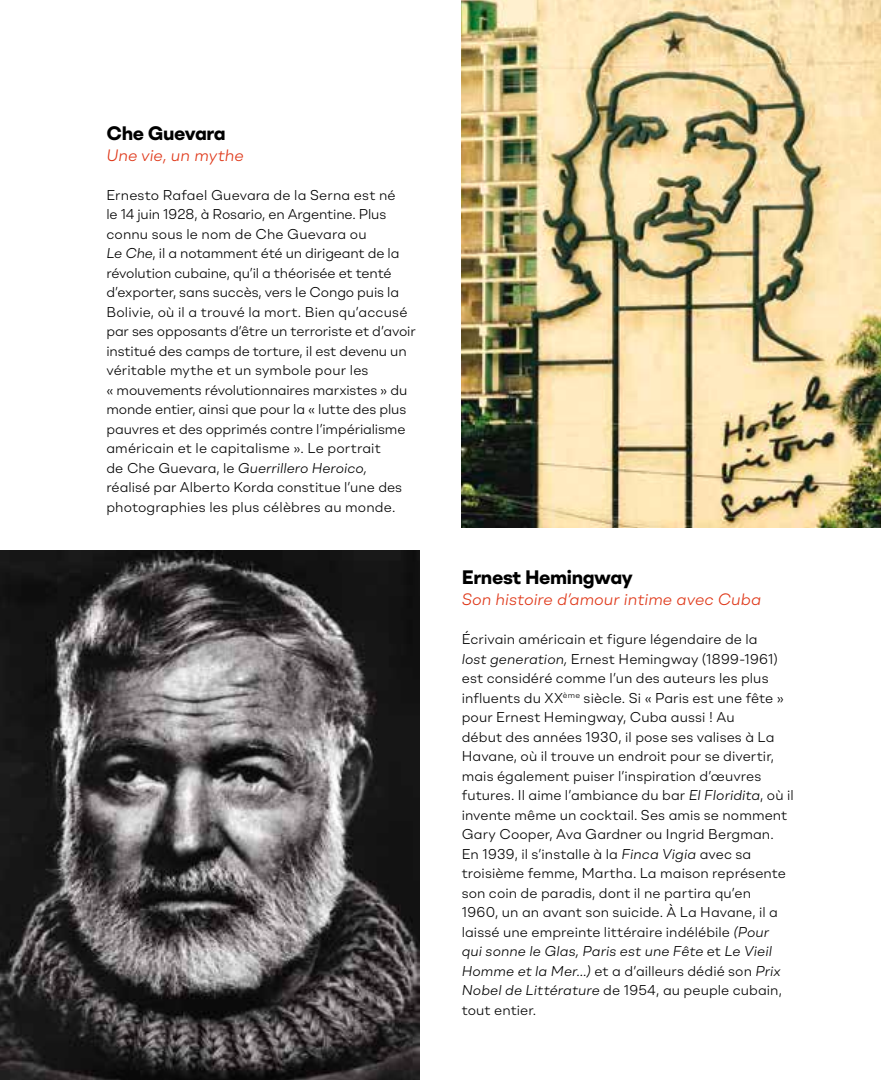
<style>
.page{position:relative;width:881px;height:1080px;background:#fff}
.page>*{position:absolute;margin:0;border:0;box-sizing:border-box;transform-origin:0 0}
.t1{font:700 19.5px "Shape";letter-spacing:-.02em;color:#000}
.t2{font:italic 300 16.5px "Shape";color:#df3617}
.t3{font:300 14.25px/19.5px "Shape";letter-spacing:.005em;color:#000}
.s1{font-style:italic}
</style>
<div class="page">
<img style="left:461px;top:0;width:419px;height:528px">
<img style="left:0;top:551px;width:419px;height:529px">
<hr style="left:880px;top:0;width:1px;height:1080px;background:#f9eeda">
<h1 class="t1" style="left:106px;top:120px;width:121px">Che Guevara</h1>
<p class="t2" style="left:106px;top:145px;width:139px">Une vie, un mythe</p>
<p class="t3" style="left:106px;top:185px;width:311px">Ernesto Rafael Guevara de la Serna est né<br>le 14 juin 1928, à Rosario, en Argentine. Plus connu sous le nom de Che Guevara ou<br><span class="s1">Le Che</span>, il a notamment été un dirigeant de la révolution cubaine, qu’il a théorisée et tenté d’exporter, sans succès, vers le Congo puis la Bolivie, où il a trouvé la mort. Bien qu’accusé par ses opposants d’être un terroriste et d’avoir institué des camps de torture, il est devenu un véritable mythe et un symbole pour les<br>« mouvements révolutionnaires marxistes » du monde entier, ainsi que pour la « lutte des plus pauvres et des opprimés contre l’impérialisme américain et le capitalisme ». Le portrait<br>de Che Guevara, le <span class="s1">Guerrillero Heroico,<br></span>réalisé par Alberto Korda constitue l’une des photographies les plus célèbres au monde.</p>
<h1 class="t1" style="left:461px;top:564px;width:172px">Ernest Hemingway</h1>
<p class="t2" style="left:461px;top:589px;width:301px">Son histoire d’amour intime avec Cuba</p>
<p class="t3" style="left:461px;top:629px;width:333px">Écrivain américain et figure légendaire de la<br><span class="s1">lost generation,</span> Ernest Hemingway (1899-1961) est considéré comme l’un des auteurs les plus influents du XX<sup>ème</sup> siècle. Si « Paris est une fête » pour Ernest Hemingway, Cuba aussi ! Au<br>début des années 1930, il pose ses valises à La Havane, où il trouve un endroit pour se divertir, mais également puiser l’inspiration d’œuvres futures. Il aime l’ambiance du bar <span class="s1">El Floridita</span>, où il invente même un cocktail. Ses amis se nomment Gary Cooper, Ava Gardner ou Ingrid Bergman.<br>En 1939, il s’installe à la <span class="s1">Finca Vigia</span> avec sa troisième femme, Martha. La maison représente son coin de paradis, dont il ne partira qu’en<br>1960, un an avant son suicide. À La Havane, il a laissé une empreinte littéraire indélébile <span class="s1">(Pour<br>qui sonne le Glas, Paris est une Fête</span> et <span class="s1">Le Vieil Homme et la Mer...)</span> et a d’ailleurs dédié son <span class="s1">Prix Nobel de Littérature</span> de 1954, au peuple cubain, tout entier.</p>
</div>
